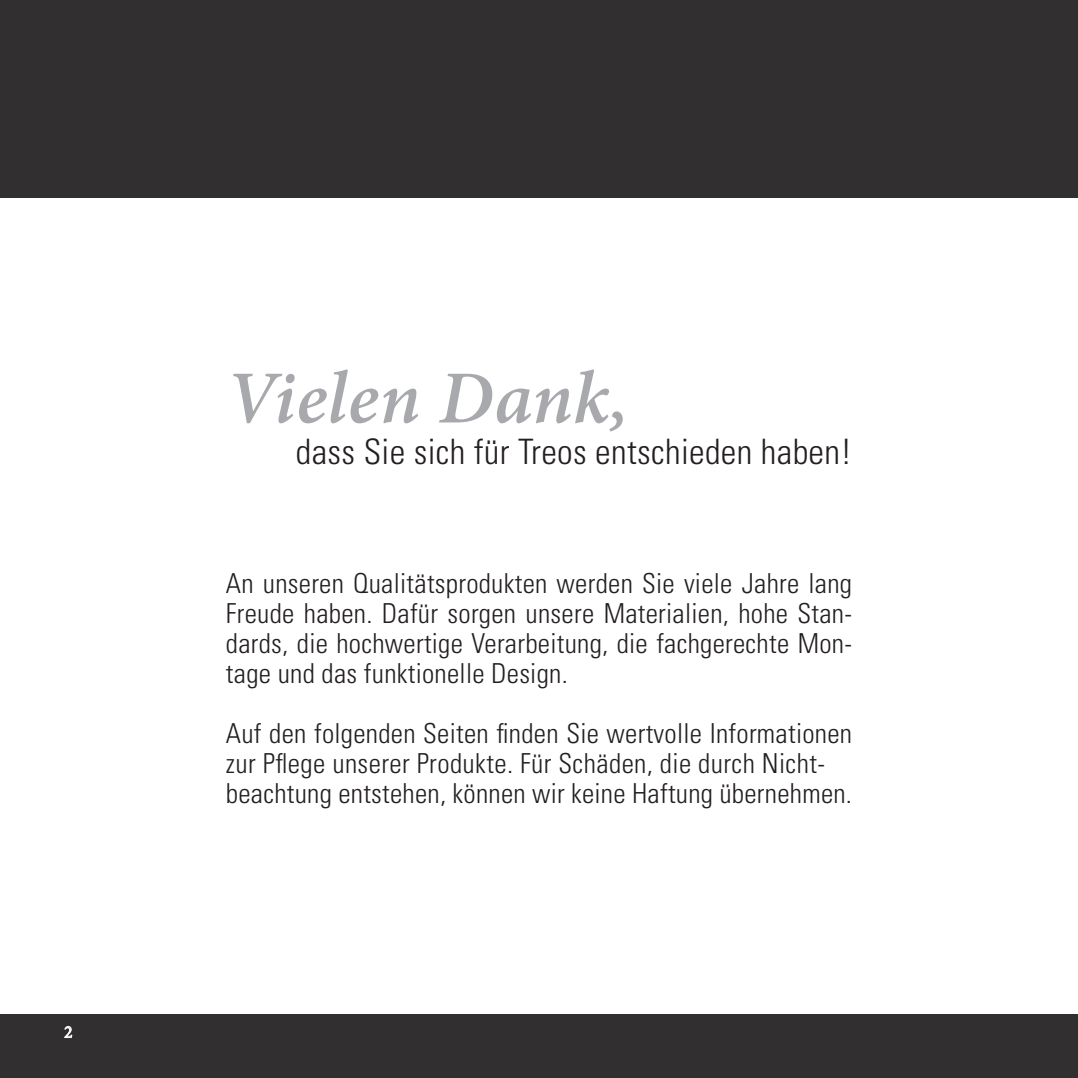
<style>
.page{position:relative;width:1078px;height:1078px;background:#fff}
.page>*{position:absolute;margin:0;border:0;box-sizing:border-box;transform-origin:0 0}
.t1{font:italic 600 75px "Minion Pro";letter-spacing:.005em;color:#a8a9ad}
.t2{font:300 condensed 35px "Univers";letter-spacing:.01em;color:#231f20}
.t3{font:300 condensed 27.5px/30px "Univers";letter-spacing:.01em;color:#231f20;text-align:justify}
.t4{font:17.5px "Minion Pro";color:#fff}
</style>
<div class="page">
<div style="left:0;top:0;width:1077px;height:198px;background:#312f30"></div>
<div style="left:0;top:1014px;width:1077px;height:63px;background:#312f30"></div>
<svg style="left:64px;top:1025px;width:9px;height:13px"></svg>
<p class="t4" style="left:64px;top:1019px;width:10px">2</p>
<p class="t1" style="left:226px;top:346px;width:404px">Vielen Dank,</p>
<p class="t2" style="left:296px;top:431px;width:557px">dass Sie sich für Treos entschieden haben!</p>
<p class="t3" style="left:226px;top:568px;width:627px">An unseren Qualitätsprodukten werden Sie viele Jahre lang Freude haben. Dafür sorgen unsere Materialien, hohe Stan&shy;dards, die hochwertige Verarbeitung, die fachgerechte Mon&shy;tage und das funktionelle Design.</p>
<p class="t3" style="left:226px;top:718px;width:627px">Auf den folgenden Seiten finden Sie wertvolle Informationen zur Pflege unserer Produkte. Für Schäden, die durch Nicht-</p>
<p class="t3" style="left:226px;top:778px;width:627px">beachtung entstehen, können wir keine Haftung übernehmen.</p>
</div>
